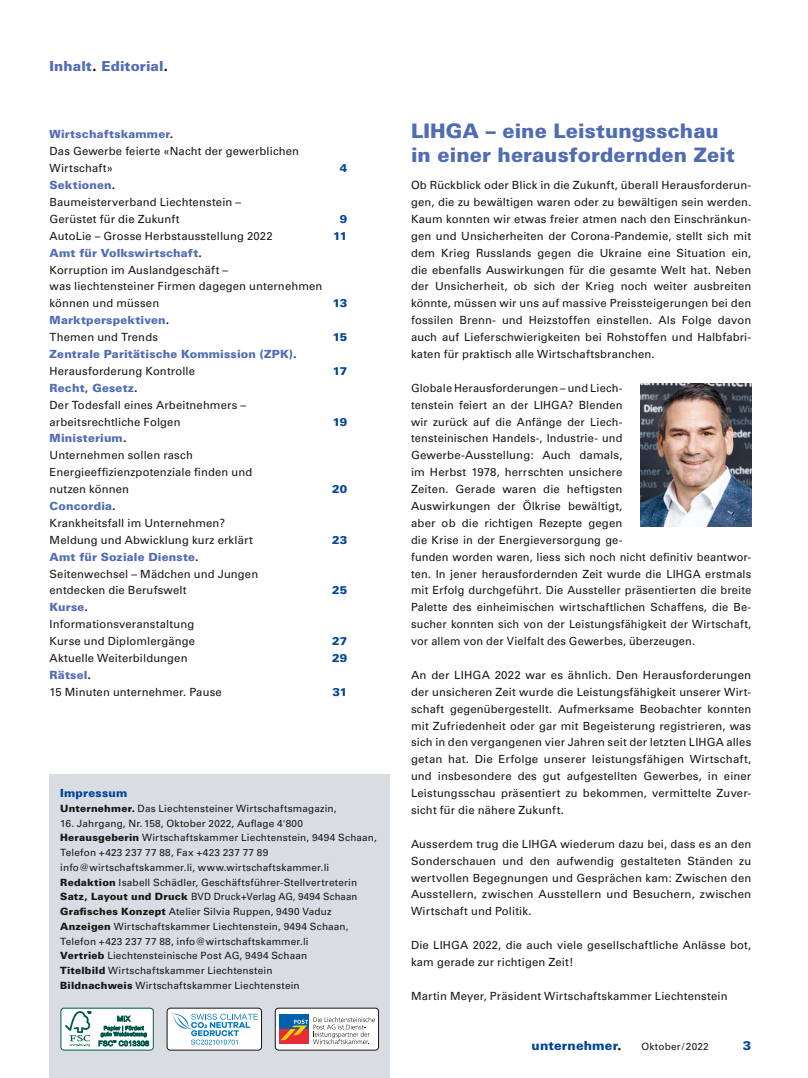
<style>
.page{position:relative;width:808px;height:1078px;background:#fff}
.page>*{position:absolute;margin:0;border:0;box-sizing:border-box;transform-origin:0 0}
.t1{font:900 20px/23.8px "Univers";color:#506cb3}
.t2{font:900 13.75px "Univers";letter-spacing:.005em;color:#506cb3}
.t3{font:900 12.5px "Univers";letter-spacing:.01em;color:#004699}
.t4{font:11.25px/16.9px "Univers";letter-spacing:.015em;color:#181716}
.t5{font:900 11.25px/16.9px "Univers";letter-spacing:.015em;color:#506cb3}
.t6{font:900 11.25px "Univers";letter-spacing:.005em;color:#004699}
.t7{font:10px/14.8px "Univers";letter-spacing:.02em;color:#181716}
.s1{font-family:"Futura BT";font-weight:800;font-size:15.12px;color:#181716}
.s2{font-weight:900;color:#506cb3}
.s3{font-family:"Futura BT";font-weight:800}
.s4{font-family:"Futura BT";font-weight:800;color:#181716}
.s5{font-weight:400;color:#181716}
.s6{font-weight:900}
.s7{font-family:"Futura BT";font-weight:700}
.s8{font-family:"Futura";font-weight:800;font-size:13.75px;color:#181716}
</style>
<div class="page">
<div style="left:50px;top:774px;width:340px;height:303px;background:#dadce4"></div>
<div style="left:61px;top:1007px;width:92px;height:42px;background:#fff;border-radius:3px"></div>
<div style="left:61px;top:1007px;width:93px;height:43px;border:1px solid #015a4c;border-radius:3px"></div>
<svg style="left:65px;top:1011px;width:26px;height:35px"></svg>
<svg style="left:99px;top:1015px;width:50px;height:30px"></svg>
<div style="left:275px;top:1007px;width:103px;height:42px;background:#fff;border-radius:3px"></div>
<div style="left:279px;top:1013px;width:30px;height:15px;background:#0060ad"></div>
<div style="left:279px;top:1028px;width:30px;height:15px;background:#e72d34"></div>
<svg style="left:281px;top:1017px;width:94px;height:27px"></svg>
<div style="left:275px;top:1007px;width:104px;height:43px;border:1px solid #181716;border-radius:3px"></div>
<div style="left:167px;top:1007px;width:94px;height:42px;background:#fff;border-radius:3px"></div>
<svg style="left:171px;top:1013px;width:87px;height:31px"></svg>
<div style="left:167px;top:1007px;width:95px;height:43px;border:1px solid #181716;border-radius:3px"></div>
<img style="left:640px;top:383px;width:111px;height:143px">
<p class="t2" style="left:50px;top:57px;width:120px">Inhalt<span class="s1">.</span> Editorial<span class="s1">.</span></p>
<p class="t4" style="left:50px;top:126px;width:251px"><span class="s2">Wirtschaftskammer</span><span class="s3">.<br></span>Das Gewerbe feierte «Nacht der gewerblichen<br>Wirtschaft»</p>
<p class="t4" style="left:50px;top:177px;width:193px"><span class="s2">Sektionen</span><span class="s3">.<br></span>Baumeisterverband Liechtenstein –<br>Gerüstet für die Zukunft</p>
<p class="t6" style="left:340px;top:161px;width:9px">4</p>
<p class="t6" style="left:340px;top:212px;width:9px">9</p>
<p class="t4" style="left:50px;top:227px;width:224px">AutoLie – Grosse Herbstausstellung 2022</p>
<p class="t6" style="left:333px;top:229px;width:15px">11</p>
<p class="t4" style="left:50px;top:244px;width:274px"><span class="s2">Amt für Volkswirtschaft</span><span class="s3">.<br></span>Korruption im Auslandgeschäft –<br>was liechtensteiner Firmen dagegen unternehmen können und müssen</p>
<p class="t6" style="left:333px;top:296px;width:16px">13</p>
<p class="t5" style="left:50px;top:311px;width:121px">Marktperspektiven<span class="s4">.<br></span><span class="s5">Themen und Trends</span></p>
<p class="t5" style="left:50px;top:345px;width:249px">Zentrale Paritätische Kommission (ZPK)<span class="s4">.<br></span><span class="s5">Herausforderung Kontrolle</span></p>
<p class="t4" style="left:50px;top:379px;width:198px"><span class="s2">Recht, Gesetz</span><span class="s3">.<br></span>Der Todesfall eines Arbeitnehmers – arbeitsrechtliche Folgen</p>
<p class="t4" style="left:50px;top:430px;width:204px"><span class="s2">Ministerium</span><span class="s3">.<br></span>Unternehmen sollen rasch<br>Energieeffizienzpotenziale finden und nutzen können</p>
<p class="t4" style="left:50px;top:497px;width:205px"><span class="s2">Concordia</span><span class="s3">.<br></span>Krankheitsfall im Unternehmen?<br>Meldung und Abwicklung kurz erklärt</p>
<p class="t4" style="left:50px;top:548px;width:210px"><span class="s2">Amt für Soziale Dienste</span><span class="s3">.<br></span>Seitenwechsel – Mädchen und Jungen entdecken die Berufswelt</p>
<p class="t4" style="left:50px;top:599px;width:147px"><span class="s2">Kurse</span><span class="s3">.<br></span>Informationsveranstaltung<br>Kurse und Diplomlergänge</p>
<p class="t6" style="left:333px;top:330px;width:16px">15</p>
<p class="t6" style="left:333px;top:364px;width:16px">17</p>
<p class="t6" style="left:333px;top:414px;width:16px">19</p>
<p class="t6" style="left:332px;top:482px;width:17px">20</p>
<p class="t6" style="left:332px;top:532px;width:17px">23</p>
<p class="t6" style="left:332px;top:583px;width:17px">25</p>
<p class="t6" style="left:332px;top:634px;width:16px">27</p>
<p class="t4" style="left:50px;top:649px;width:139px">Aktuelle Weiterbildungen</p>
<p class="t6" style="left:332px;top:650px;width:17px">29</p>
<p class="t4" style="left:50px;top:666px;width:174px"><span class="s2">Rätsel</span><span class="s3">.<br></span>15 Minuten unternehmer. Pause</p>
<p class="t6" style="left:333px;top:684px;width:16px">31</p>
<p class="t6" style="left:60px;top:785px;width:69px">Impressum</p>
<p class="t7" style="left:60px;top:800px;width:278px"><span class="s6">Unternehmer</span><span class="s7">.</span> Das Liechtensteiner Wirtschaftsmagazin,</p>
<p class="t7" style="left:60px;top:815px;width:318px">16. Jahrgang, Nr. 158, Oktober 2022, Auflage 4'800<br><span class="s6">Herausgeberin</span> Wirtschaftskammer Liechtenstein, 9494 Schaan, Telefon +423 237 77 88, Fax +423 237 77 89 info@wirtschaftskammer.li, www.wirtschaftskammer.li <span class="s6">Redaktion</span> Isabell Schädler, Geschäftsführer-Stellvertreterin <span class="s6">Satz, Layout und Druck</span> BVD Druck+Verlag AG, 9494 Schaan <span class="s6">Grafisches Konzept</span> Atelier Silvia Ruppen, 9490 Vaduz <span class="s6">Anzeigen</span> Wirtschaftskammer Liechtenstein, 9494 Schaan, Telefon +423 237 77 88, info@wirtschaftskammer.li<br><span class="s6">Vertrieb</span> Liechtensteinische Post AG, 9494 Schaan<br><span class="s6">Titelbild</span> Wirtschaftskammer Liechtenstein<br><span class="s6">Bildnachweis</span> Wirtschaftskammer Liechtenstein</p>
<h1 class="t1" style="left:411px;top:119px;width:325px">LIHGA – eine Leistungsschau in einer herausfordernden Zeit</h1>
<p class="t4" style="left:411px;top:177px;width:342px;text-align:justify">Ob Rückblick oder Blick in die Zukunft, überall Herausforderun&shy;gen, die zu bewältigen waren oder zu bewältigen sein werden.<br>Kaum konnten wir etwas freier atmen nach den Einschränkun&shy;gen und Unsicherheiten der Corona-Pandemie, stellt sich mit dem Krieg Russlands gegen die Ukraine eine Situation ein, die ebenfalls Auswirkungen für die gesamte Welt hat. Neben der Unsicherheit, ob sich der Krieg noch weiter ausbreiten könnte, müssen wir uns auf massive Preissteigerungen bei den fossilen Brenn- und Heizstoffen einstellen. Als Folge davon auch auf Lieferschwierigkeiten bei Rohstoffen und Halbfabri&shy;katen für praktisch alle Wirtschaftsbranchen.</p>
<p class="t4" style="left:411px;top:379px;width:342px">Globale Herausforderungen – und Liech-<br>tenstein feiert an der LIHGA? Blenden<br>wir zurück auf die Anfänge der Liech-<br>tensteinischen Handels-, Industrie- und<br>Gewerbe-Ausstellung: Auch damals,<br>im Herbst 1978, herrschten unsichere<br>Zeiten. Gerade waren die heftigsten<br>Auswirkungen der Ölkrise bewältigt,<br>aber ob die richtigen Rezepte gegen<br>die Krise in der Energieversorgung ge-<br>funden worden waren, liess sich noch nicht definitiv beantwor&shy;ten. In jener herausfordernden Zeit wurde die LIHGA erstmals mit Erfolg durchgeführt. Die Aussteller präsentierten die breite Palette des einheimischen wirtschaftlichen Schaffens, die Be&shy;sucher konnten sich von der Leistungsfähigkeit der Wirtschaft, vor allem von der Vielfalt des Gewerbes, überzeugen.</p>
<p class="t4" style="left:411px;top:666px;width:342px;text-align:justify">An der LIHGA 2022 war es ähnlich. Den Herausforderungen der unsicheren Zeit wurde die Leistungsfähigkeit unserer Wirt&shy;schaft gegenübergestellt. Aufmerksame Beobachter konnten mit Zufriedenheit oder gar mit Begeisterung registrieren, was sich in den vergangenen vier Jahren seit der letzten LIHGA alles getan hat. Die Erfolge unserer leistungsfähigen Wirtschaft, und insbesondere des gut aufgestellten Gewerbes, in einer Leistungsschau präsentiert zu bekommen, vermittelte Zuver&shy;sicht für die nähere Zukunft.</p>
<p class="t4" style="left:411px;top:835px;width:342px;text-align:justify">Ausserdem trug die LIHGA wiederum dazu bei, dass es an den Sonderschauen und den aufwendig gestalteten Ständen zu wertvollen Begegnungen und Gesprächen kam: Zwischen den Ausstellern, zwischen Ausstellern und Besuchern, zwischen Wirtschaft und Politik.</p>
<p class="t4" style="left:411px;top:936px;width:342px">Die LIHGA 2022, die auch viele gesellschaftliche Anlässe bot, kam gerade zur richtigen Zeit!</p>
<p class="t4" style="left:411px;top:987px;width:318px">Martin Meyer, Präsident Wirtschaftskammer Liechtenstein</p>
<p class="t3" style="left:531px;top:1037px;width:92px">unternehmer<span class="s8">.</span></p>
<p class="t7" style="left:641px;top:1039px;width:69px">Oktober/2022</p>
<p class="t3" style="left:743px;top:1037px;width:10px">3</p>
</div>
